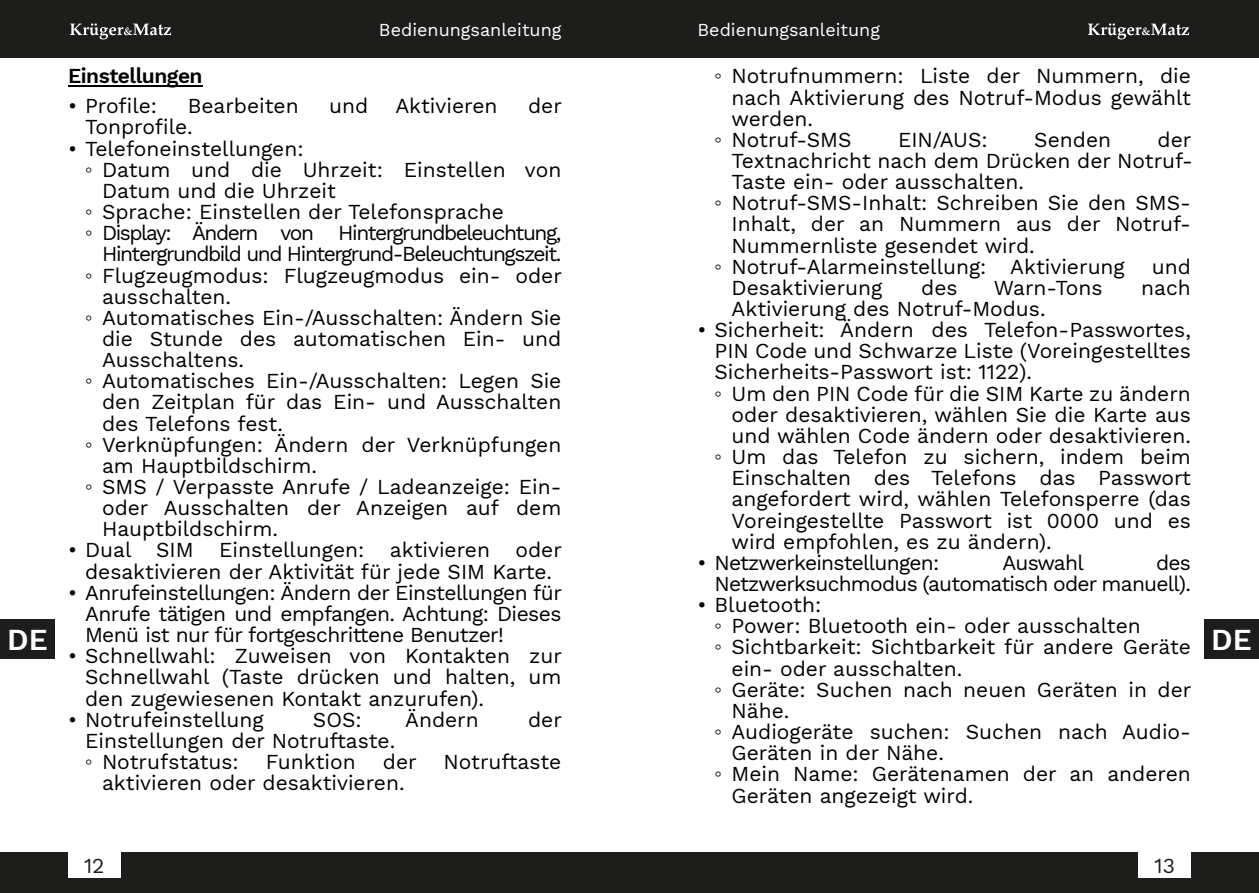
<style>
.page{position:relative;width:1259px;height:893px;background:#fff}
.page>*{position:absolute;margin:0;border:0;box-sizing:border-box;transform-origin:0 0}
.t1{font:600 30px "Work Sans";color:#fff}
.t2{font:21px/21px "Work Sans";color:#000;text-align:justify}
.t3{font:21px "Work Sans";letter-spacing:-.07em;color:#000}
.t4{font:21px/21px "Work Sans";letter-spacing:-.035em;color:#000;text-align:right}
.t5{font:600 21px "Work Sans";letter-spacing:-.025em;color:#000}
.t6{font:21px "Work Sans";letter-spacing:-.04em;color:#000}
.t7{font:21px "Work Sans";color:#1d1d1b}
.t8{font:18px "Work Sans";color:#fff}
.s1{font-family:"Arial"}
</style>
<div class="page">
<div style="left:0;top:852px;width:1259px;height:41px;background:#1d1d1b"></div>
<div style="left:0;top:0;width:1259px;height:58px;background:#1d1d1b"></div>
<div style="left:1203px;top:619px;width:56px;height:40px;background:#1d1d1b"></div>
<div style="left:0;top:619px;width:55px;height:40px;background:#1d1d1b"></div>
<svg style="left:70px;top:23px;width:101px;height:16px"></svg>
<svg style="left:1088px;top:23px;width:101px;height:16px"></svg>
<div style="left:68px;top:852px;width:52px;height:26px;background:#fff"></div>
<div style="left:1138px;top:852px;width:53px;height:26px;background:#fff"></div>
<hr style="left:68px;top:85px;width:135px;height:1px;background:#000">
<p class="t8" style="left:379px;top:19px;width:184px">Bedienungsanleitung</p>
<p class="t8" style="left:697px;top:19px;width:184px">Bedienungsanleitung</p>
<p class="t2" style="left:714px;top:66px;width:478px"><span class="s1">◦</span> Notrufnummern: Liste der Nummern, die</p>
<p class="t2" style="left:731px;top:87px;width:461px">nach Aktivierung des Notruf-Modus gewählt</p>
<p class="t2" style="left:731px;top:108px;width:83px">werden.</p>
<p class="t2" style="left:714px;top:129px;width:139px"><span class="s1">◦</span> Notruf-SMS</p>
<p class="t2" style="left:898px;top:129px;width:91px">EIN/AUS:</p>
<p class="t2" style="left:1034px;top:129px;width:78px">Senden</p>
<p class="t2" style="left:1157px;top:129px;width:35px">der</p>
<p class="t2" style="left:731px;top:150px;width:463px">Textnachricht nach dem Drücken der Notruf-</p>
<p class="t2" style="left:731px;top:171px;width:294px">Taste ein- oder ausschalten.</p>
<p class="t2" style="left:714px;top:193px;width:478px"><span class="s1">◦</span> Notruf-SMS-Inhalt: Schreiben Sie den SMS-</p>
<p class="t2" style="left:731px;top:214px;width:461px">Inhalt, der an Nummern aus der Notruf-</p>
<p class="t2" style="left:731px;top:235px;width:305px">Nummernliste gesendet wird.</p>
<p class="t2" style="left:714px;top:256px;width:412px"><span class="s1">◦</span> Notruf-Alarmeinstellung: Aktivierung</p>
<p class="t2" style="left:1151px;top:256px;width:41px">und</p>
<p class="t2" style="left:731px;top:277px;width:152px">Desaktivierung</p>
<p class="t2" style="left:921px;top:277px;width:38px">des</p>
<p class="t2" style="left:993px;top:277px;width:110px">Warn-Tons</p>
<p class="t2" style="left:1141px;top:277px;width:51px">nach</p>
<p class="t2" style="left:731px;top:298px;width:315px">Aktivierung des Notruf-Modus.</p>
<p class="t2" style="left:697px;top:319px;width:495px">• Sicherheit: Ändern des Telefon-Passwortes,</p>
<p class="t2" style="left:714px;top:341px;width:478px">PIN Code und Schwarze Liste (Voreingestelltes</p>
<p class="t2" style="left:714px;top:362px;width:319px">Sicherheits-Passwort ist: 1122).</p>
<p class="t2" style="left:714px;top:383px;width:478px"><span class="s1">◦</span> Um den PIN Code für die SIM Karte zu ändern</p>
<p class="t2" style="left:731px;top:404px;width:461px">oder desaktivieren, wählen Sie die Karte aus</p>
<p class="t2" style="left:731px;top:425px;width:461px">und wählen Code ändern oder desaktivieren.</p>
<p class="t2" style="left:714px;top:446px;width:478px"><span class="s1">◦</span> Um das Telefon zu sichern, indem beim</p>
<p class="t2" style="left:731px;top:467px;width:461px">Einschalten des Telefons das Passwort</p>
<p class="t2" style="left:731px;top:489px;width:461px">angefordert wird, wählen Telefonsperre (das</p>
<p class="t2" style="left:731px;top:510px;width:461px">Voreingestellte Passwort ist 0000 und es</p>
<p class="t2" style="left:731px;top:531px;width:322px">wird empfohlen, es zu ändern).</p>
<p class="t4" style="left:697px;top:552px;width:243px">• Netzwerkeinstellungen:</p>
<p class="t6" style="left:1002px;top:550px;width:83px">Auswahl</p>
<p class="t5" style="left:68px;top:64px;width:136px">Einstellungen</p>
<p class="t2" style="left:68px;top:96px;width:91px">• Profile:</p>
<p class="t2" style="left:188px;top:96px;width:113px">Bearbeiten</p>
<p class="t2" style="left:329px;top:96px;width:41px">und</p>
<p class="t2" style="left:395px;top:96px;width:104px">Aktivieren</p>
<p class="t2" style="left:528px;top:96px;width:35px">der</p>
<p class="t2" style="left:85px;top:117px;width:109px">Tonprofile.</p>
<p class="t2" style="left:68px;top:138px;width:237px">• Telefoneinstellungen:</p>
<p class="t2" style="left:85px;top:159px;width:478px"><span class="s1">◦</span> Datum und die Uhrzeit: Einstellen von</p>
<p class="t2" style="left:102px;top:180px;width:235px">Datum und die Uhrzeit</p>
<p class="t2" style="left:85px;top:201px;width:420px"><span class="s1">◦</span> Sprache: Einstellen der Telefonsprache</p>
<p class="t3" style="left:85px;top:221px;width:478px"><span class="s1">◦</span> Display: Ändern von Hintergrundbeleuchtung,</p>
<p class="t3" style="left:102px;top:242px;width:461px">Hintergrundbild und Hintergrund-Beleuchtungszeit.</p>
<p class="t2" style="left:85px;top:265px;width:478px"><span class="s1">◦</span> Flugzeugmodus: Flugzeugmodus ein- oder</p>
<p class="t2" style="left:102px;top:286px;width:131px">ausschalten.</p>
<p class="t2" style="left:85px;top:307px;width:478px"><span class="s1">◦</span> Automatisches Ein-/Ausschalten: Ändern Sie</p>
<p class="t2" style="left:102px;top:328px;width:461px">die Stunde des automatischen Ein- und</p>
<p class="t2" style="left:102px;top:349px;width:143px">Ausschaltens.</p>
<p class="t2" style="left:85px;top:371px;width:478px"><span class="s1">◦</span> Automatisches Ein-/Ausschalten: Legen Sie</p>
<p class="t2" style="left:102px;top:392px;width:461px">den Zeitplan für das Ein- und Ausschalten</p>
<p class="t2" style="left:102px;top:413px;width:182px">des Telefons fest.</p>
<p class="t2" style="left:85px;top:434px;width:478px"><span class="s1">◦</span> Verknüpfungen: Ändern der Verknüpfungen</p>
<p class="t2" style="left:102px;top:455px;width:216px">am Hauptbildschirm.</p>
<p class="t2" style="left:85px;top:476px;width:478px"><span class="s1">◦</span> SMS / Verpasste Anrufe / Ladeanzeige: Ein-</p>
<p class="t2" style="left:102px;top:497px;width:461px">oder Ausschalten der Anzeigen auf dem</p>
<p class="t2" style="left:102px;top:519px;width:177px">Hauptbildschirm.</p>
<p class="t2" style="left:68px;top:540px;width:495px;text-align:center">• Dual SIM Einstellungen: aktivieren oder desaktivieren der Aktivität für jede SIM Karte.</p>
<p class="t2" style="left:85px;top:582px;width:478px;text-indent:-17px">• Anrufeinstellungen: Ändern der Einstellungen für Anrufe tätigen und empfangen. Achtung: Dieses Menü ist nur für fortgeschrittene Benutzer!</p>
<p class="t2" style="left:85px;top:645px;width:478px;text-indent:-17px">• Schnellwahl: Zuweisen von Kontakten zur Schnellwahl (Taste drücken und halten, um den zugewiesenen Kontakt anzurufen).</p>
<p class="t2" style="left:68px;top:709px;width:197px">• Notrufeinstellung</p>
<p class="t2" style="left:313px;top:709px;width:50px">SOS:</p>
<p class="t2" style="left:405px;top:709px;width:75px">Ändern</p>
<p class="t2" style="left:528px;top:709px;width:35px">der</p>
<p class="t2" style="left:85px;top:730px;width:312px">Einstellungen der Notruftaste. <span class="s1">◦</span> Notrufstatus:</p>
<p class="t4" style="left:714px;top:552px;width:478px">des<br>Netzwerksuchmodus (automatisch oder manuell).</p>
<p class="t2" style="left:697px;top:594px;width:125px">• Bluetooth:</p>
<p class="t2" style="left:714px;top:616px;width:428px"><span class="s1">◦</span> Power: Bluetooth ein- oder ausschalten</p>
<p class="t2" style="left:714px;top:637px;width:478px"><span class="s1">◦</span> Sichtbarkeit: Sichtbarkeit für andere Geräte</p>
<p class="t2" style="left:731px;top:658px;width:232px">ein- oder ausschalten.</p>
<p class="t2" style="left:714px;top:679px;width:478px"><span class="s1">◦</span> Geräte: Suchen nach neuen Geräten in der</p>
<p class="t2" style="left:731px;top:700px;width:59px">Nähe.</p>
<p class="t2" style="left:714px;top:721px;width:478px"><span class="s1">◦</span> Audiogeräte suchen: Suchen nach Audio-</p>
<p class="t2" style="left:731px;top:742px;width:214px">Geräten in der Nähe.</p>
<p class="t2" style="left:714px;top:764px;width:478px"><span class="s1">◦</span> Mein Name: Gerätenamen der an anderen</p>
<p class="t2" style="left:731px;top:785px;width:243px">Geräten angezeigt wird.</p>
<h1 class="t1" style="left:7px;top:622px;width:42px">DE</h1>
<h1 class="t1" style="left:1211px;top:622px;width:42px">DE</h1>
<p class="t2" style="left:266px;top:751px;width:91px">Funktion</p>
<p class="t2" style="left:383px;top:751px;width:35px">der</p>
<p class="t2" style="left:443px;top:751px;width:119px">Notruftaste</p>
<p class="t2" style="left:102px;top:772px;width:304px">aktivieren oder desaktivieren.</p>
<p class="t7" style="left:84px;top:853px;width:22px">12</p>
<p class="t7" style="left:1154px;top:853px;width:22px">13</p>
</div>
